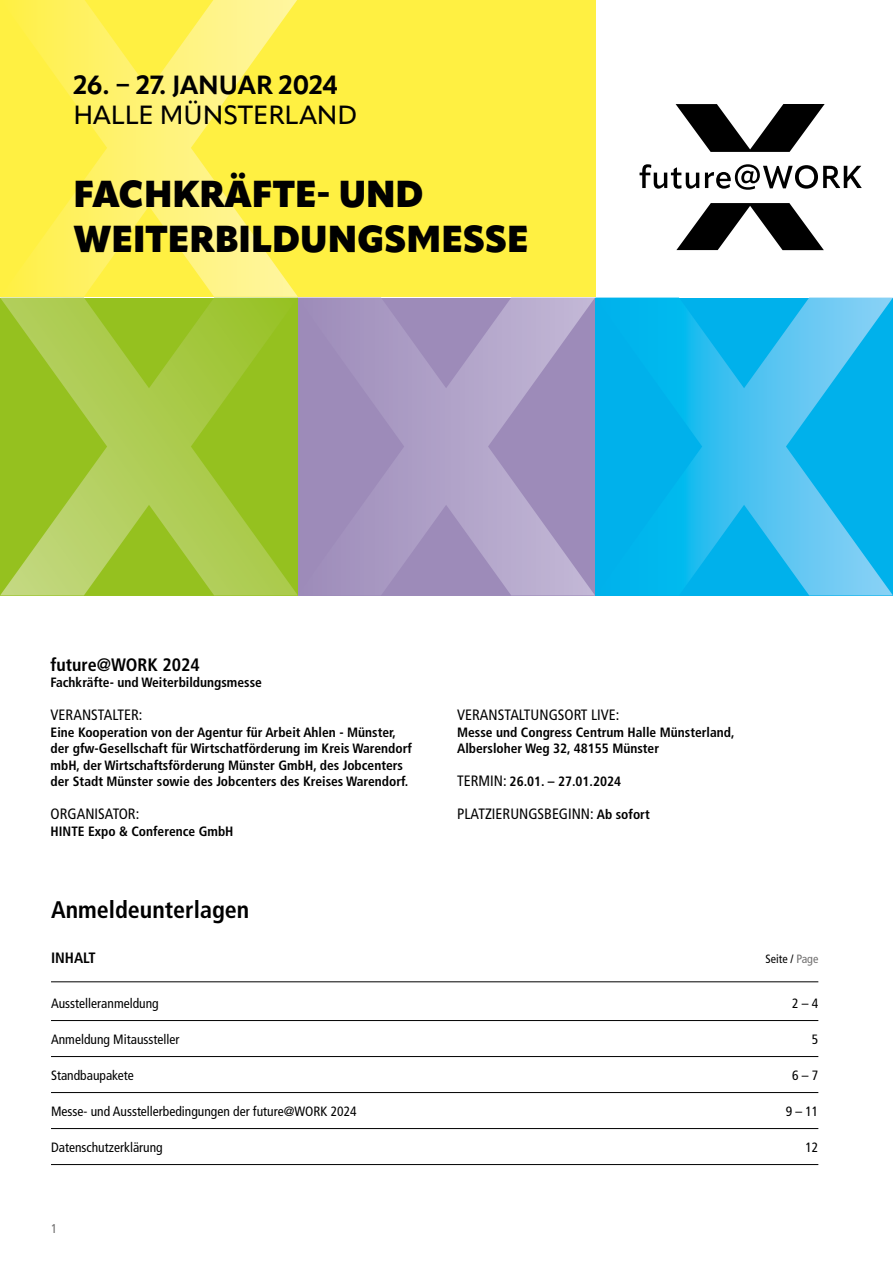
<style>
.page{position:relative;width:893px;height:1263px;background:#fff}
.page>*{position:absolute;margin:0;border:0;box-sizing:border-box;transform-origin:0 0}
.Kleine_Überschrift{font:900 37.05px "Apparat";color:#000}
.Kleine_Überschrift-2{font:700 25.95px "Apparat";color:#000}
.Kleine_Überschrift-3{font:500 25.95px "Apparat";color:#000}
.Headline_blau{font:700 condensed 24px "Frutiger LT Std";color:#000}
.Fliesstext_dt_bold{font:700 condensed 18px "Frutiger LT Std";color:#000}
.Zwischenüberschrift{font:condensed 15px "Frutiger LT Std";color:#000}
.Zwischenüberschrift-2{font:700 condensed 15px "Frutiger LT Std";color:#000}
.Zwischenüberschrift-3{font:700 condensed 13.5px/16.5px "Frutiger LT Std";color:#000}
.Fliesstext_dt{font:condensed 13.5px "Frutiger LT Std";color:#000}
.Fliesstext_dt_bold-2{font:700 condensed 13.5px "Frutiger LT Std";color:#000}
.Fließtext_Frutiger_C{font:condensed 12.75px "Frutiger LT Std";color:#706f6f}
.Zwischenüberschrift-4{font:condensed 12px "Frutiger LT Std";color:#000}
.s1{font-weight:400;font-size:15px}
.s2{font-weight:700;font-size:13.5px}
.s3{color:#706f6f}
</style>
<div class="page">
<div style="left:0;top:0;width:595px;height:297px;background:#fff042"></div>
<svg style="left:26px;top:0;width:272px;height:297px"></svg>
<hr style="left:51px;top:981px;width:767px;height:1px;background:#000">
<hr style="left:51px;top:1020px;width:767px;height:1px;background:#000">
<hr style="left:51px;top:1056px;width:767px;height:1px;background:#000">
<hr style="left:51px;top:1092px;width:767px;height:1px;background:#000">
<hr style="left:51px;top:1128px;width:767px;height:1px;background:#000">
<hr style="left:51px;top:1164px;width:767px;height:1px;background:#000">
<svg style="left:676px;top:203px;width:148px;height:47px"></svg>
<svg style="left:676px;top:104px;width:149px;height:48px"></svg>
<svg style="left:639px;top:164px;width:60px;height:25px"></svg>
<svg style="left:705px;top:164px;width:157px;height:26px"></svg>
<svg style="left:298px;top:298px;width:297px;height:297px;background:#a696c0"></svg>
<svg style="left:595px;top:298px;width:298px;height:297px;background:#1fb9ed"></svg>
<svg style="left:0;top:298px;width:298px;height:297px;background:#a1c639"></svg>
<p class="Kleine_Überschrift-2" style="left:74px;top:69px;width:266px">26. – 27. JANUAR 2024</p>
<p class="Kleine_Überschrift-3" style="left:74px;top:99px;width:285px">HALLE MÜNSTERLAND</p>
<p class="Kleine_Überschrift" style="left:74px;top:171px;width:352px">FACHKRÄFTE- UND</p>
<p class="Kleine_Überschrift" style="left:74px;top:216px;width:457px">WEITERBILDUNGSMESSE</p>
<p class="Fliesstext_dt_bold" style="left:51px;top:654px;width:151px">future@WORK 2024</p>
<p class="Fliesstext_dt_bold-2" style="left:51px;top:674px;width:213px">Fachkräfte- und Weiterbildungsmesse</p>
<p class="Zwischenüberschrift" style="left:51px;top:706px;width:93px">VERANSTALTER:</p>
<p class="Zwischenüberschrift-3" style="left:51px;top:724px;width:347px">Eine Kooperation von der Agentur für Arbeit Ahlen - Münster,</p>
<p class="Zwischenüberschrift-3" style="left:51px;top:740px;width:363px">der gfw-Gesellschaft für Wirtschatförderung im Kreis Warendorf mbH, der Wirtschaftsförderung Münster GmbH, des Jobcenters der Stadt Münster sowie des Jobcenters des Kreises Warendorf.</p>
<p class="Zwischenüberschrift" style="left:51px;top:805px;width:90px">ORGANISATOR:</p>
<p class="Zwischenüberschrift-3" style="left:51px;top:823px;width:184px">HINTE Expo &amp; Conference GmbH</p>
<p class="Headline_blau" style="left:51px;top:895px;width:200px">Anmeldeunterlagen</p>
<p class="Zwischenüberschrift" style="left:457px;top:706px;width:164px">VERANSTALTUNGSORT LIVE:</p>
<p class="Zwischenüberschrift-3" style="left:457px;top:724px;width:279px">Messe und Congress Centrum Halle Münsterland,<br>Albersloher Weg 32, 48155 Münster</p>
<p class="Zwischenüberschrift-3" style="left:457px;top:773px;width:166px"><span class="s1">TERMIN:</span> 26.01. – 27.01.2024</p>
<p class="Zwischenüberschrift" style="left:457px;top:805px;width:194px">PLATZIERUNGSBEGINN: <span class="s2">Ab sofort</span></p>
<p class="Zwischenüberschrift-2" style="left:51px;top:949px;width:46px">INHALT</p>
<p class="Zwischenüberschrift-4" style="left:765px;top:952px;width:54px">Seite / <span class="s3">Page</span></p>
<p class="Fliesstext_dt" style="left:51px;top:995px;width:109px">Ausstelleranmeldung</p>
<p class="Fliesstext_dt" style="left:792px;top:995px;width:28px">2 – 4</p>
<p class="Fliesstext_dt" style="left:51px;top:1031px;width:130px">Anmeldung Mitaussteller</p>
<p class="Fliesstext_dt" style="left:812px;top:1031px;width:8px">5</p>
<p class="Fliesstext_dt" style="left:51px;top:1067px;width:84px">Standbaupakete</p>
<p class="Fliesstext_dt" style="left:792px;top:1067px;width:28px">6 – 7</p>
<p class="Fliesstext_dt" style="left:51px;top:1103px;width:307px">Messe- und Ausstellerbedingungen der future@WORK 2024</p>
<p class="Fliesstext_dt" style="left:786px;top:1103px;width:34px">9 – 11</p>
<p class="Fliesstext_dt" style="left:51px;top:1139px;width:113px">Datenschutzerklärung</p>
<p class="Fliesstext_dt" style="left:805px;top:1139px;width:14px">12</p>
<p class="Fließtext_Frutiger_C" style="left:51px;top:1221px;width:8px">1</p>
</div>
